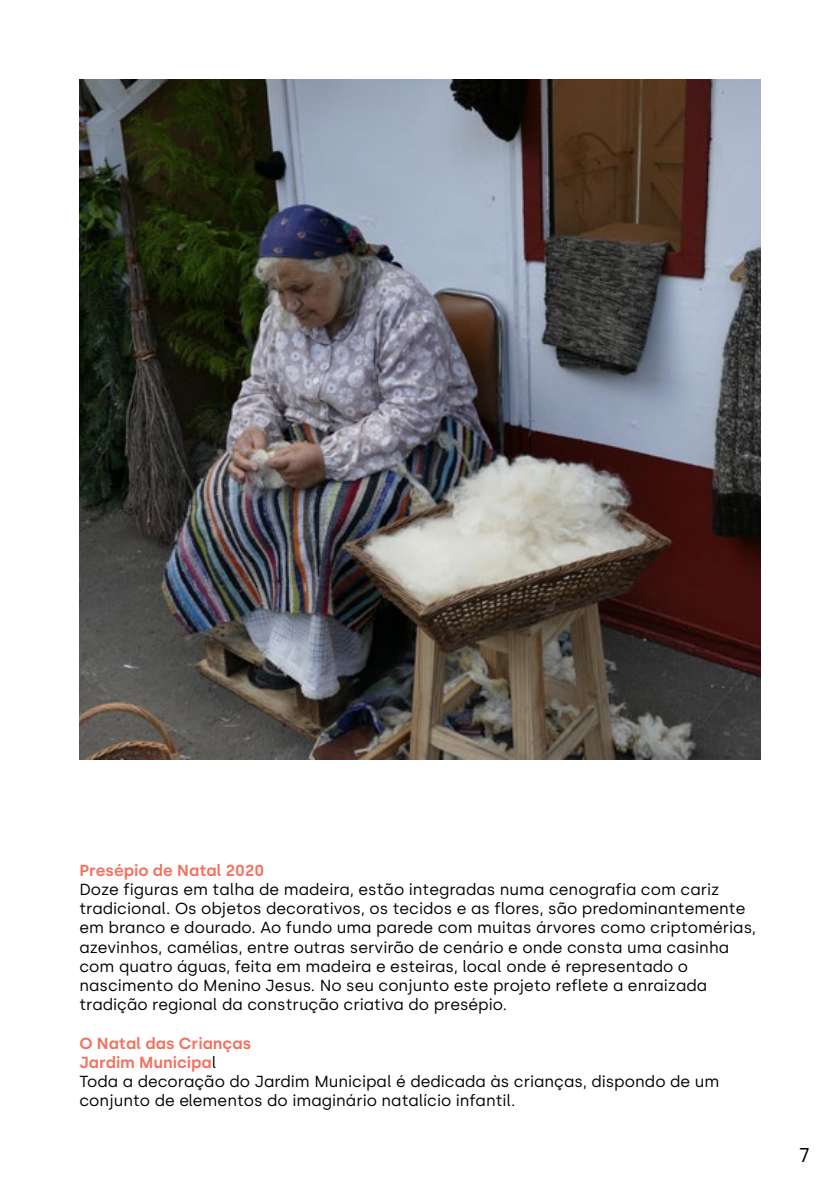
<style>
.page{position:relative;width:840px;height:1191px;background:#fff}
.page>*{position:absolute;margin:0;border:0;box-sizing:border-box;transform-origin:0 0}
.t1{font:20px "Silka";color:#000}
.t2{font:16px/19.2px "Silka";color:#000}
.t3{font:600 16px "Silka";color:#f37160}
.s1{font-weight:600;color:#f37160}
</style>
<div class="page">
<img style="left:79px;top:79px;width:681px;height:680px">
<p class="t3" style="left:79px;top:860px;width:186px">Presépio de Natal 2020</p>
<p class="t2" style="left:79px;top:880px;width:677px">Doze figuras em talha de madeira, estão integradas numa cenografia com cariz tradicional. Os objetos decorativos, os tecidos e as flores, são predominantemente em branco e dourado. Ao fundo uma parede com muitas árvores como criptomérias, azevinhos, camélias, entre outras servirão de cenário e onde consta uma casinha com quatro águas, feita em madeira e esteiras, local onde é representado o nascimento do Menino Jesus. No seu conjunto este projeto reflete a enraizada tradição regional da construção criativa do presépio.</p>
<p class="t2" style="left:79px;top:1033px;width:641px"><span class="s1">O Natal das Crianças<br>Jardim Municipa</span>l<br>Toda a decoração do Jardim Municipal é dedicada às crianças, dispondo de um conjunto de elementos do imaginário natalício infantil.</p>
<p class="t1" style="left:798px;top:1143px;width:13px">7</p>
</div>
